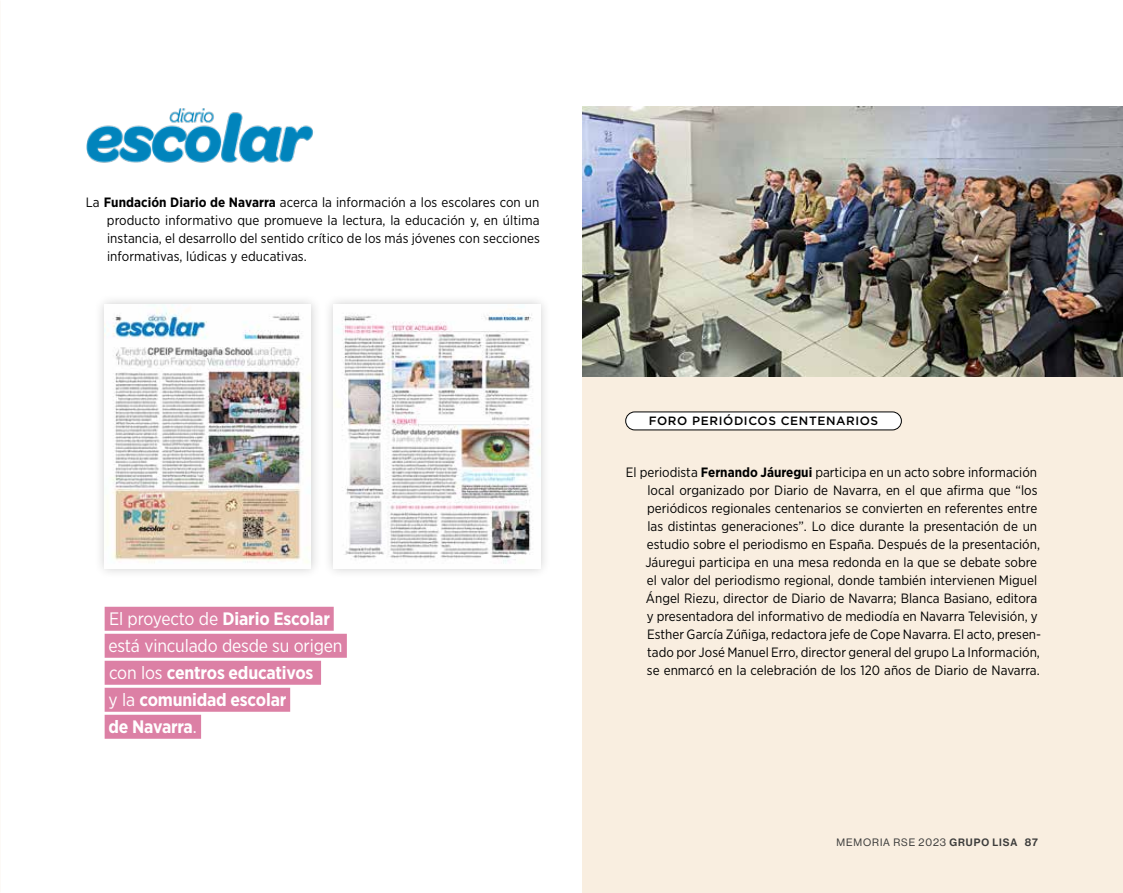
<style>
.page{position:relative;width:1123px;height:893px;background:#fff}
.page>*{position:absolute;margin:0;border:0;box-sizing:border-box;transform-origin:0 0}
.t1{font:700 18px/27px "Gotham Narrow";letter-spacing:-.01em;color:#fff}
.t2{font:13.5px/18px "Gotham Narrow";color:#000;text-align:justify}
.t3{font:500 12px "Gotham";letter-spacing:.05em;color:#000}
.t4{font:10.5px "N Haas Grotesk DS Pro 55 Rg";letter-spacing:.085em;color:#3c3c3b}
.s1{font-weight:700}
.s2{font-weight:400}
.s3{font-family:"N Haas Grotesk DS Pro 65 Md"}
</style>
<div class="page">
<div style="left:583px;top:106px;width:540px;height:787px;background:#f9eee0"></div>
<img style="left:583px;top:106px;width:540px;height:270px">
<img style="left:86px;top:108px;width:227px;height:55px">
<div style="left:625px;top:412px;width:276px;height:18px;background:#fff;border-radius:9px"></div>
<div style="left:625px;top:411px;width:276px;height:19px;border:1px solid #000;border-radius:9px"></div>
<div style="left:94px;top:294px;width:228px;height:285px;background:#000;opacity:.2"></div>
<img style="left:105px;top:304px;width:206px;height:264px">
<div style="left:323px;top:294px;width:228px;height:285px;background:#000;opacity:.2"></div>
<img style="left:334px;top:304px;width:206px;height:264px">
<div style="left:105px;top:607px;width:229px;height:24px;background:#dc80a5"></div>
<div style="left:105px;top:634px;width:242px;height:24px;background:#dc80a5"></div>
<div style="left:105px;top:661px;width:216px;height:24px;background:#dc80a5"></div>
<div style="left:105px;top:688px;width:185px;height:24px;background:#dc80a5"></div>
<div style="left:105px;top:715px;width:96px;height:24px;background:#dc80a5"></div>
<p class="t2" style="left:107px;top:193px;width:434px;text-indent:-21px">La <span class="s1">Fundación Diario de Navarra</span> acerca la información a los escolares con un producto informativo que promueve la lectura, la educación y, en última instancia, el desarrollo del sentido crítico de los más jóvenes con secciones informativas, lúdicas y educativas.</p>
<h1 class="t1" style="left:108px;top:605px;width:235px"><span class="s2">El proyecto de</span> Diario Escolar <span class="s2">está vinculado desde su origen con los</span> centros educativos<br><span class="s2">y la</span> comunidad escolar<br>de Navarra<span class="s2">.</span></h1>
<p class="t3" style="left:648px;top:413px;width:231px">FORO PERIÓDICOS CENTENARIOS</p>
<p class="t2" style="left:645px;top:463px;width:397px;text-align:left;text-indent:-19px">El periodista <span class="s1">Fernando Jáuregui</span> participa en un acto sobre información local organizado por Diario de Navarra, en el que afirma que “los periódicos regionales centenarios se convierten en referentes entre las distintas generaciones”. Lo dice durante la presentación de un estudio sobre el periodismo en España. Después de la presentación, Jáuregui participa en una mesa redonda en la que se debate sobre el valor del periodismo regional, donde también intervienen Miguel Ángel Riezu, director de Diario de Navarra; Blanca Basiano, editora y presentadora del informativo de mediodía en Navarra Televisión, y Esther García Zúñiga, redactora jefe de Cope Navarra. El acto, presen&shy;tado por José Manuel Erro, director general del grupo La Información, se enmarcó en la celebración de los 120 años de Diario de Navarra.</p>
<p class="t4" style="left:836px;top:836px;width:203px">MEMORIA RSE 2023 <span class="s3">GRUPO LISA 87</span></p>
</div>
